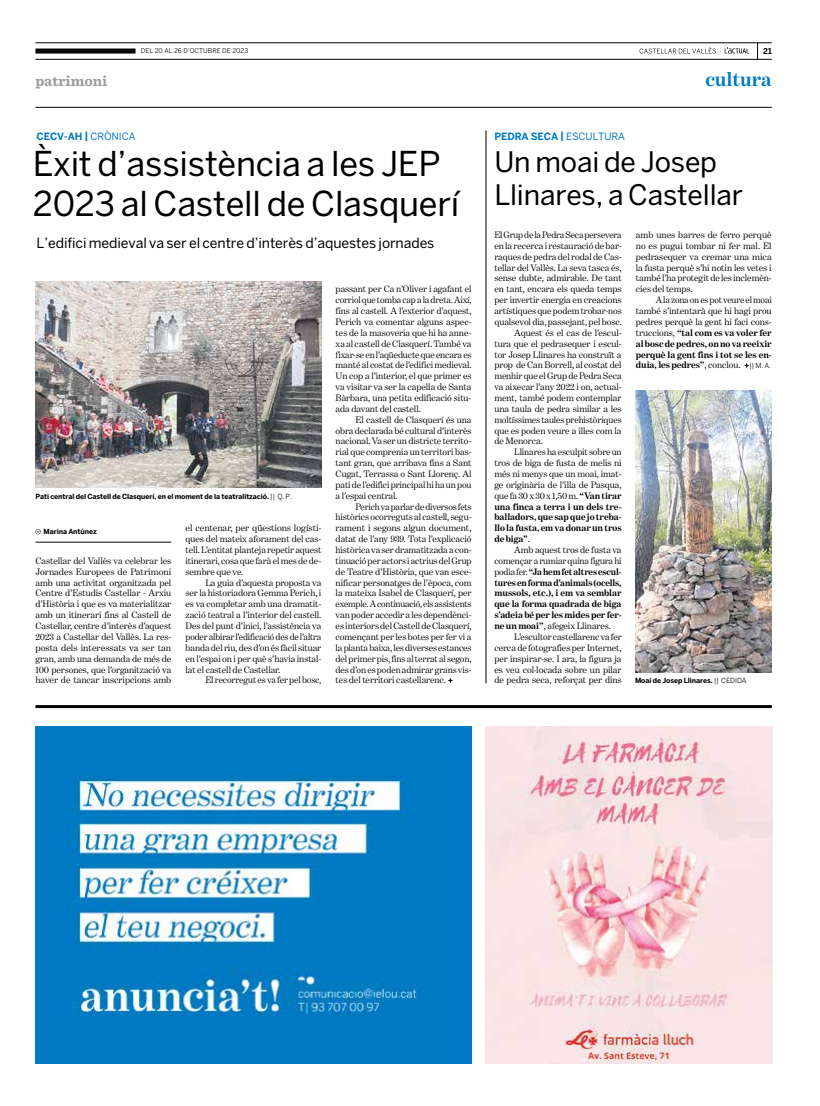
<style>
.page{position:relative;width:820px;height:1106px;background:#fff}
.page>*{position:absolute;margin:0;border:0;box-sizing:border-box;transform-origin:0 0}
.t1{font:34px/40px "Benton Sans";letter-spacing:-.005em;color:#000}
.t2{font:28px/33px "Benton Sans";letter-spacing:-.005em;color:#000}
.t3{font:700 20px "Benton Modern One";letter-spacing:-.005em;color:#007ac2}
.t4{font:700 15px "Sentinel";letter-spacing:-.005em;color:#9d9d9c}
.t5{font:14px "Benton Sans";letter-spacing:-.005em;color:#000}
.t6{font:700 10px "Benton Sans";letter-spacing:-.01em;color:#007ac2}
.t7{font:9.5px/10.9px "Benton Modern One";letter-spacing:-.005em;color:#000;text-align:justify}
.t8{font:700 9.5px "Benton Modern One";letter-spacing:-.005em;color:#000}
.t9{font:700 8px "Benton Sans";color:#000}
.t10{font:700 7px "Benton Sans";letter-spacing:-.01em;color:#000}
.t11{font:6.5px "Benton Sans";letter-spacing:.005em;color:#000}
.s1{font-weight:400}
.s2{font-weight:700}
.s3{font-family:"Benton Sans";font-size:7px}
</style>
<div class="page">
<svg style="left:757px;top:44px;width:1px;height:15px"></svg>
<svg style="left:639px;top:47px;width:109px;height:7px"></svg>
<hr style="left:35px;top:107px;width:736px;height:1px;background:#000">
<hr style="left:35px;top:43px;width:736px;height:1px;background:#000">
<hr style="left:35px;top:59px;width:736px;height:1px;background:#000">
<div style="left:35px;top:49px;width:100px;height:5px;background:#000"></div>
<img style="left:35px;top:726px;width:436px;height:337px">
<img style="left:485px;top:726px;width:286px;height:337px">
<hr style="left:35px;top:705px;width:736px;height:3px;background:#000">
<img style="left:35px;top:281px;width:286px;height:207px">
<img style="left:635px;top:390px;width:136px;height:282px">
<svg style="left:447px;top:678px;width:6px;height:5px"></svg>
<svg style="left:35px;top:529px;width:6px;height:5px"></svg>
<hr style="left:35px;top:542px;width:136px;height:1px;background:#000">
<hr style="left:485px;top:130px;width:1px;height:553px;background:#000">
<svg style="left:744px;top:363px;width:5px;height:5px"></svg>
<p class="t11" style="left:141px;top:47px;width:109px">DEL 20 AL 26 D’OCTUBRE DE 2023</p>
<p class="t9" style="left:762px;top:46px;width:10px">21</p>
<h3 class="t4" style="left:35px;top:69px;width:73px">patrimoni</h3>
<h3 class="t3" style="left:705px;top:68px;width:68px">cultura</h3>
<p class="t6" style="left:37px;top:131px;width:100px">CECV-AH | <span class="s1">CRÒNICA</span></p>
<h1 class="t1" style="left:33px;top:143px;width:428px">Èxit d’assistència a les JEP<br>2023 al Castell de Clasquerí</h1>
<h3 class="t5" style="left:37px;top:235px;width:399px">L’edifici medieval va ser el centre d’interès d’aquestes jornades</h3>
<p class="t10" style="left:35px;top:492px;width:258px">Pati central del Castell de Clasquerí, en el moment de la teatralització. <span class="s1">|| Q. P.</span></p>
<p class="t10" style="left:43px;top:527px;width:55px">Marina Antúnez</p>
<p class="t7" style="left:35px;top:555px;width:137px">Castellar del Vallès va celebrar les Jornades Europees de Patrimoni amb una activitat organitzada pel Centre d’Estudis Castellar - Arxiu d’Història i que es va materialitzar amb un itinerari fins al Castell de Castellar, centre d’interès d’aquest 2023 a Castellar del Vallès. La res&shy;posta dels interessats va ser tan gran, amb una demanda de més de 100 persones, que l’organització va haver de tancar inscripcions amb</p>
<p class="t7" style="left:185px;top:522px;width:137px">el centenar, per qüestions logísti&shy;ques del mateix aforament del cas&shy;tell. L’entitat planteja repetir aquest itinerari, cosa que farà el mes de de&shy;sembre que ve.</p>
<p class="t7" style="left:185px;top:577px;width:137px;text-indent:20px">La guia d’aquesta proposta va ser la historiadora Gemma Perich, i es va completar amb una dramatit&shy;zació teatral a l’interior del castell.<br>Des del punt d’inici, l’assistència va poder albirar l’edificació des de l’altra banda del riu, des d’on és fàcil situar en l’espai on i per què s’havia instal· lat el castell de Castellar.</p>
<p class="t7" style="left:205px;top:674px;width:117px">El recorregut es va fer pel bosc,</p>
<p class="t7" style="left:335px;top:284px;width:137px">passant per Ca n’Oliver i agafant el corriol que tomba cap a la dreta. Així, fins al castell. A l’exterior d’aquest, Perich va comentar alguns aspec&shy;tes de la masoveria que hi ha anne&shy;xa al castell de Clasquerí. També va fixar-se en l’aqüeducte que encara es manté al costat de l’edifici medieval.<br>Un cop a l’interior, el que primer es va visitar va ser la capella de Santa Bàrbara, una petita edificació situ&shy;ada davant del castell.</p>
<p class="t7" style="left:335px;top:414px;width:137px;text-indent:20px">El castell de Clasquerí és una obra declarada bé cultural d’interès nacional. Va ser un districte territo&shy;rial que comprenia un territori bas&shy;tant gran, que arribava fins a Sant Cugat, Terrassa o Sant Llorenç. Al pati de l’edifici principal hi ha un pou a l’espai central.</p>
<p class="t7" style="left:335px;top:501px;width:137px;text-indent:20px">Perich va parlar de diversos fets històrics ocorreguts al castell, segu&shy;rament i segons algun document, datat de l’any 939. Tota l’explicació històrica va ser dramatitzada a con&shy;tinuació per actors i actrius del Grup de Teatre d’Història, que van esce&shy;nificar personatges de l’època, com la mateixa Isabel de Clasquerí, per exemple. A continuació, els assistents van poder accedir a les dependènci&shy;es interiors del Castell de Clasquerí, començant per les botes per fer vi a la planta baixa, les diverses estances del primer pis, fins al terrat al segon, des d’on es poden admirar grans vis&shy;tes del territori castellarenc.</p>
<p class="t6" style="left:494px;top:131px;width:132px">PEDRA SECA | <span class="s1">ESCULTURA</span></p>
<h2 class="t2" style="left:494px;top:145px;width:250px">Un moai de Josep<br>Llinares, a Castellar</h2>
<p class="t7" style="left:494px;top:229px;width:129px">El Grup de la Pedra Seca persevera</p>
<p class="t7" style="left:494px;top:240px;width:129px">en la recerca i restauració de bar-</p>
<p class="t7" style="left:494px;top:251px;width:129px">raques de pedra del rodal de Cas-</p>
<p class="t7" style="left:494px;top:262px;width:129px">tellar del Vallès. La seva tasca és,</p>
<p class="t7" style="left:494px;top:273px;width:129px">sense dubte, admirable. De tant</p>
<p class="t7" style="left:494px;top:284px;width:129px">en tant, encara els queda temps</p>
<p class="t7" style="left:494px;top:294px;width:129px">per invertir energia en creacions</p>
<p class="t7" style="left:494px;top:305px;width:129px">artístiques que podem trobar-nos</p>
<p class="t7" style="left:494px;top:316px;width:129px">qualsevol dia, passejant, pel bosc.</p>
<p class="t7" style="left:514px;top:327px;width:109px">Aquest és el cas de l’escul-</p>
<p class="t7" style="left:494px;top:338px;width:129px">tura que el pedrasequer i escul-</p>
<p class="t7" style="left:494px;top:349px;width:129px">tor Josep Llinares ha construït a</p>
<p class="t7" style="left:494px;top:360px;width:129px">prop de Can Borrell, al costat del</p>
<p class="t7" style="left:494px;top:370px;width:129px">menhir que el Grup de Pedra Seca</p>
<p class="t7" style="left:494px;top:381px;width:129px">va aixecar l’any 2022 i on, actual-</p>
<p class="t7" style="left:494px;top:392px;width:129px">ment, també podem contemplar</p>
<p class="t7" style="left:494px;top:403px;width:129px">una taula de pedra similar a les</p>
<p class="t7" style="left:494px;top:414px;width:129px">moltíssimes taules prehistòriques</p>
<p class="t7" style="left:494px;top:425px;width:129px">que es poden veure a illes com la</p>
<p class="t7" style="left:494px;top:436px;width:50px">de Menorca.</p>
<p class="t7" style="left:514px;top:446px;width:109px">Llinares ha esculpit sobre un</p>
<p class="t7" style="left:494px;top:457px;width:129px">tros de biga de fusta de melis ni</p>
<p class="t7" style="left:494px;top:468px;width:129px">més ni menys que un moai, imat-</p>
<p class="t7" style="left:494px;top:479px;width:129px">ge originària de l’illa de Pasqua,</p>
<p class="t7" style="left:494px;top:490px;width:129px">que fa 30 x 30 x 1,50 m. <span class="s2">“Van tirar</span></p>
<p class="t8" style="left:494px;top:501px;width:129px">una finca a terra i un dels tre-</p>
<p class="t8" style="left:494px;top:512px;width:129px">balladors, que sap que jo treba-</p>
<p class="t8" style="left:494px;top:522px;width:129px">llo la fusta, em va donar un tros</p>
<p class="t8" style="left:494px;top:533px;width:37px">de biga”<span class="s1">.</span></p>
<p class="t7" style="left:514px;top:544px;width:109px">Amb aquest tros de fusta va</p>
<p class="t7" style="left:494px;top:555px;width:129px">començar a rumiar quina figura hi</p>
<p class="t8" style="left:494px;top:566px;width:129px"><span class="s1">podia fer.</span> “Ja hem fet altres escul-</p>
<p class="t8" style="left:494px;top:577px;width:129px">tures en forma d’animals (ocells,</p>
<p class="t8" style="left:494px;top:588px;width:129px">mussols, etc.), i em va semblar</p>
<p class="t8" style="left:494px;top:598px;width:129px">que la forma quadrada de biga</p>
<p class="t8" style="left:494px;top:609px;width:129px">s’adeia bé per les mides per fer-</p>
<p class="t7" style="left:494px;top:620px;width:118px"><span class="s2">ne un moai”</span>, afegeix Llinares.</p>
<p class="t7" style="left:514px;top:631px;width:109px">L’escultor castellarenc va fer</p>
<p class="t7" style="left:494px;top:642px;width:129px">cerca de fotografies per Internet,</p>
<p class="t7" style="left:494px;top:653px;width:129px">per inspirar-se. I ara, la figura ja</p>
<p class="t7" style="left:494px;top:663px;width:129px">es veu col·locada sobre un pilar</p>
<p class="t7" style="left:494px;top:674px;width:129px">de pedra seca, reforçat per dins</p>
<p class="t7" style="left:635px;top:229px;width:137px">amb unes barres de ferro perquè no es pugui tombar ni fer mal. El pedrasequer va cremar una mica la fusta perquè s’hi notin les vetes i també l’ha protegit de les inclemèn&shy;cies del temps.</p>
<p class="t7" style="left:635px;top:294px;width:137px;text-indent:20px">A la zona on es pot veure el moai també s’intentarà que hi hagi prou pedres perquè la gent hi faci cons&shy;truccions, <span class="s2">“tal com es va voler fer al bosc de pedres, on no va reeixir perquè la gent fins i tot se les en&shy;duia, les pedres”</span>, conclou. <span class="s3">|| M. A.</span></p>
<p class="t10" style="left:634px;top:676px;width:113px">Moai de Josep Llinares. <span class="s1">|| CEDIDA</span></p>
</div>
